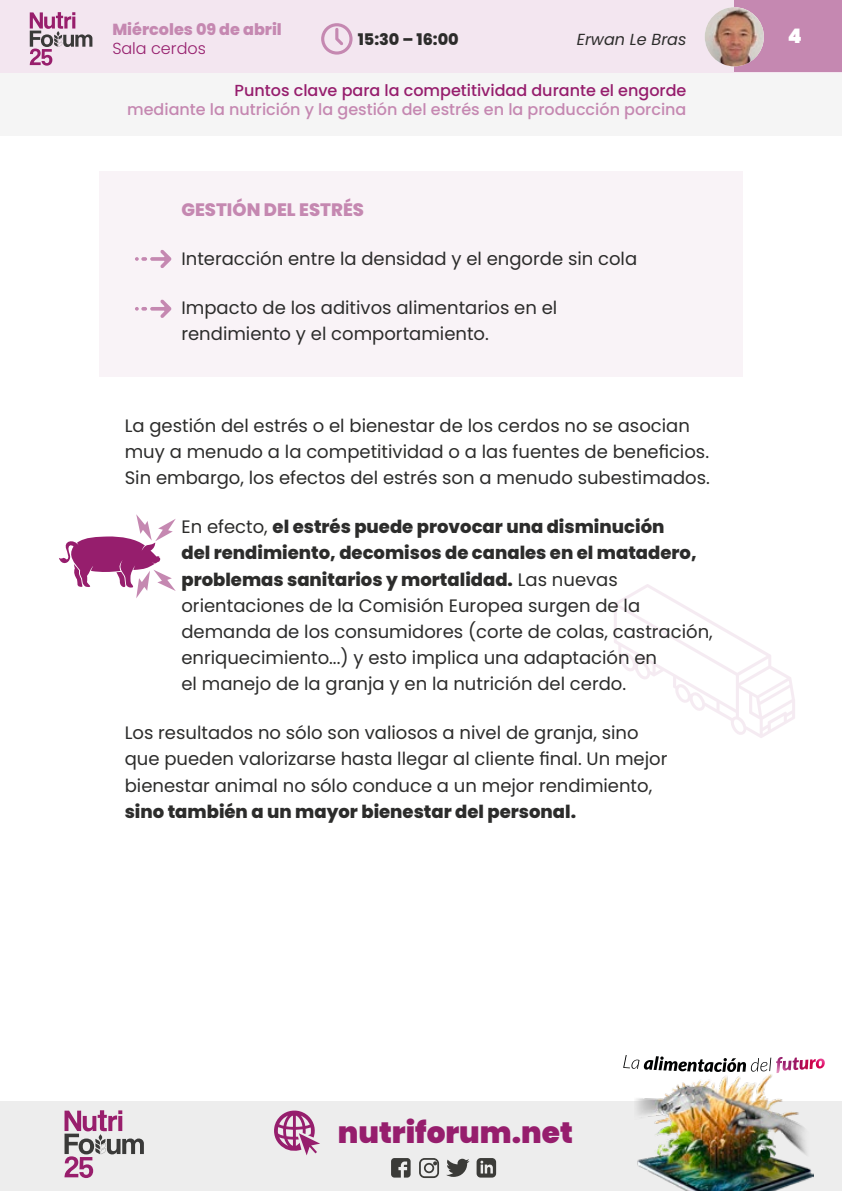
<style>
.page{position:relative;width:842px;height:1191px;background:#fff}
.page>*{position:absolute;margin:0;border:0;box-sizing:border-box;transform-origin:0 0}
.t1{font:900 29.6px "Poppins";color:#961e6d}
.t2{font:900 20px "Poppins";color:#fff}
._01_Texto{font:18px/26.2px "Poppins";color:#2c2c2b}
._01_Texto-2{font:800 18px "Poppins";color:#c588b1}
.t3{font:500 16px "Poppins";color:#c588b1}
.t4{font:500 16px "Poppins";color:#961e6d}
.t5{font:800 16px "Poppins";color:#c588b1}
.t6{font:800 16px "Poppins";color:#2c2c2b}
.t7{font:italic 16px "Poppins";color:#2c2c2b}
.t8{font:300 16px "Poppins";color:#961e6d}
.s1{font-weight:800}
</style>
<div class="page">
<svg style="left:614px;top:584px;width:181px;height:154px"></svg>
<div style="left:99px;top:171px;width:644px;height:206px;background:#f9f3f7"></div>
<svg style="left:135px;top:250px;width:37px;height:18px"></svg>
<svg style="left:135px;top:299px;width:37px;height:19px"></svg>
<svg style="left:59px;top:514px;width:117px;height:84px"></svg>
<div style="left:0;top:45px;width:842px;height:90px;background:#f5f5f5"></div>
<div style="left:0;top:1101px;width:842px;height:90px;background:#ededed"></div>
<div style="left:0;top:0;width:842px;height:72px;background:#f3e6f0"></div>
<div style="left:734px;top:0;width:108px;height:72px;background:#c588b1"></div>
<svg style="left:321px;top:23px;width:32px;height:32px"></svg>
<img style="left:705px;top:7px;width:59px;height:59px;border-radius:30px">
<svg style="left:391px;top:1158px;width:20px;height:19px"></svg>
<svg style="left:419px;top:1158px;width:20px;height:20px"></svg>
<svg style="left:446px;top:1158px;width:23px;height:18px"></svg>
<svg style="left:477px;top:1158px;width:19px;height:19px"></svg>
<svg style="left:274px;top:1110px;width:46px;height:45px"></svg>
<svg style="left:30px;top:12px;width:62px;height:54px"></svg>
<svg style="left:65px;top:1110px;width:79px;height:68px"></svg>
<img style="left:636px;top:1074px;width:177px;height:117px">
<svg style="left:623px;top:1055px;width:202px;height:18px"></svg>
<p class="t5" style="left:112px;top:21px;width:171px">Miércoles 09 de abril</p>
<p class="t8" style="left:112px;top:39px;width:95px">Sala cerdos</p>
<p class="t6" style="left:358px;top:30px;width:103px">15:30 – 16:00</p>
<p class="t7" style="left:577px;top:30px;width:111px">Erwan Le Bras</p>
<p class="t2" style="left:788px;top:24px;width:16px">4</p>
<p class="t4" style="left:235px;top:81px;width:453px">Puntos clave para la competitividad durante el engorde</p>
<p class="t3" style="left:127px;top:100px;width:561px">mediante la nutrición y la gestión del estrés en la producción porcina</p>
<p class="_01_Texto-2" style="left:181px;top:199px;width:184px">GESTIÓN DEL ESTRÉS</p>
<p class="_01_Texto" style="left:181px;top:246px;width:457px">Interacción entre la densidad y el engorde sin cola</p>
<p class="_01_Texto" style="left:181px;top:295px;width:377px">Impacto de los aditivos alimentarios en el rendimiento y el comportamiento.</p>
<p class="_01_Texto" style="left:125px;top:412px;width:587px">La gestión del estrés o el bienestar de los cerdos no se asocian muy a menudo a la competitividad o a las fuentes de beneficios.<br>Sin embargo, los efectos del estrés son a menudo subestimados.</p>
<p class="_01_Texto" style="left:181px;top:514px;width:533px">En efecto, <span class="s1">el estrés puede provocar una disminución<br>del rendimiento, decomisos de canales en el matadero, problemas sanitarios y mortalidad.</span> Las nuevas orientaciones de la Comisión Europea surgen de la demanda de los consumidores (corte de colas, castración, enriquecimiento...) y esto implica una adaptación en<br>el manejo de la granja y en la nutrición del cerdo.</p>
<p class="_01_Texto" style="left:125px;top:720px;width:544px">Los resultados no sólo son valiosos a nivel de granja, sino que pueden valorizarse hasta llegar al cliente final. Un mejor bienestar animal no sólo conduce a un mejor rendimiento, <span class="s1">sino también a un mayor bienestar del personal.</span></p>
<h1 class="t1" style="left:338px;top:1115px;width:237px">nutriforum.net</h1>
</div>
